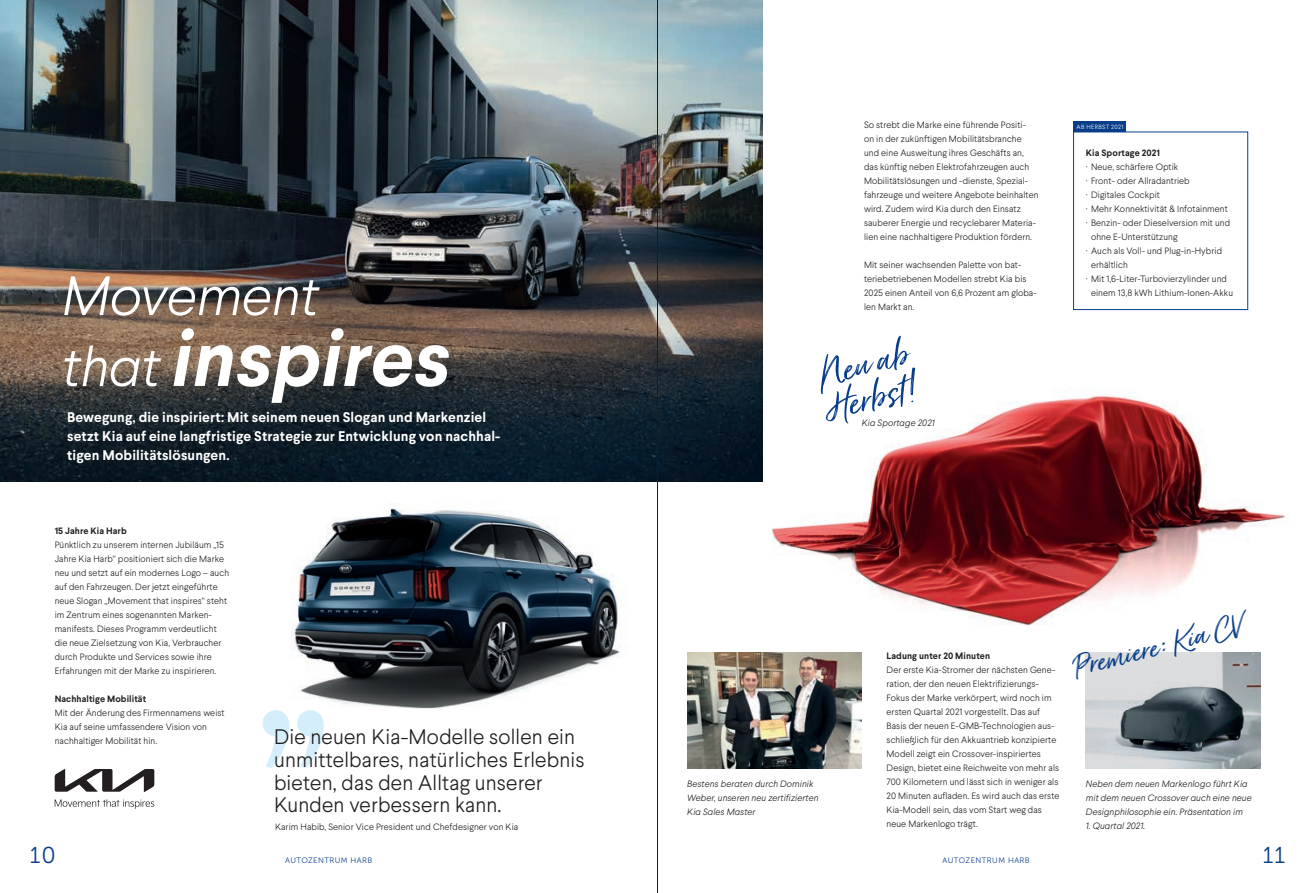
<style>
.page{position:relative;width:1315px;height:893px;background:#fff}
.page>*{position:absolute;margin:0;border:0;box-sizing:border-box;transform-origin:0 0}
.t1{font:italic 700 78.75px "Larsseit";color:#fff}
.t2{font:italic 300 55.3px "Larsseit";color:#fff}
.t3{font:45.06px/34.6px "Just Lovely Slanted Wide";color:#083e89}
.t4{font:36.31px "Just Lovely Slanted Wide";color:#083e89}
.t5{font:22.93px "Museo Sans 300";color:#083e89}
.t6{font:300 21px/22.8px "Larsseit";letter-spacing:.01em;color:#231f20}
.t7{font:700 14px/19.2px "Larsseit";letter-spacing:.01em;color:#fff}
.t8{font:300 9.19px/14px "Larsseit";letter-spacing:.01em;color:#231f20}
.t9{font:italic 300 9.19px/14px "Larsseit";letter-spacing:.01em;color:#231f20}
.t10{font:700 9.19px "Larsseit";letter-spacing:.01em;color:#231f20}
.t11{font:7.88px "Museo Sans 300";letter-spacing:.05em;color:#083e89}
.t12{font:300 6.12px "Larsseit";letter-spacing:.07em;color:#fff}
.s1{font-weight:300;font-size:55.3px}
</style>
<div class="page">
<img style="left:758px;top:335px;width:528px;height:291px">
<img style="left:291px;top:503px;width:330px;height:206px">
<img style="left:0;top:0;width:762px;height:481px">
<img style="left:687px;top:652px;width:174px;height:117px">
<div style="left:1073px;top:132px;width:174px;height:178px;background:#fff;border:1px solid #083e89"></div>
<div style="left:1073px;top:122px;width:53px;height:10px;background:#083e89"></div>
<img style="left:1086px;top:652px;width:174px;height:117px">
<svg style="left:55px;top:769px;width:99px;height:23px"></svg>
<svg style="left:55px;top:799px;width:99px;height:10px"></svg>
<svg style="left:262px;top:710px;width:62px;height:58px"></svg>
<hr style="left:657px;top:0;width:1px;height:893px;background:#1a1c21">
<h2 class="t2" style="left:62px;top:261px;width:258px">Movement</h2>
<h1 class="t1" style="left:62px;top:307px;width:390px"><span class="s1">that</span> inspires</h1>
<h3 class="t7" style="left:67px;top:407px;width:435px">Bewegung, die inspiriert: Mit seinem neuen Slogan und Markenziel setzt Kia auf eine langfristige Strategie zur Entwicklung von nachhal&shy;tigen Mobilitätslösungen.</h3>
<p class="t10" style="left:55px;top:525px;width:74px">15 Jahre Kia Harb</p>
<p class="t8" style="left:55px;top:538px;width:176px">Pünktlich zu unserem internen Jubiläum „15<br>Jahre Kia Harb“ positioniert sich die Marke neu und setzt auf ein modernes Logo – auch auf den Fahrzeugen. Der jetzt eingeführte neue Slogan „Movement that inspires“ steht im Zentrum eines sogenannten Marken&shy;manifests. Dieses Programm verdeutlicht die neue Zielsetzung von Kia, Verbraucher durch Produkte und Services sowie ihre Erfahrungen mit der Marke zu inspirieren.</p>
<p class="t10" style="left:55px;top:693px;width:93px">Nachhaltige Mobilität</p>
<p class="t8" style="left:55px;top:706px;width:171px">Mit der Änderung des Firmennamens weist<br>Kia auf seine umfassendere Vision von nachhaltiger Mobilität hin.</p>
<h3 class="t6" style="left:274px;top:725px;width:312px">Die neuen Kia-Modelle sollen ein unmittelbares, natürliches Erlebnis bieten, das den Alltag unserer<br>Kunden verbessern kann.</h3>
<p class="t8" style="left:275px;top:820px;width:245px">Karim Habib, Senior Vice President und Chefdesigner von Kia</p>
<p class="t8" style="left:864px;top:118px;width:176px">So strebt die Marke eine führende Positi&shy;on in der zukünftigen Mobilitätsbranche und eine Ausweitung ihres Geschäfts an, das künftig neben Elektrofahrzeugen auch Mobilitätslösungen und -dienste, Spezial&shy;fahrzeuge und weitere Angebote beinhalten wird. Zudem wird Kia durch den Einsatz sauberer Energie und recyclebarer Materia&shy;lien eine nachhaltigere Produktion fördern.</p>
<p class="t8" style="left:864px;top:258px;width:174px">Mit seiner wachsenden Palette von bat&shy;teriebetriebenen Modellen strebt Kia bis 2025 einen Anteil von 6,6 Prozent am globa&shy;len Markt an.</p>
<h3 class="t3" style="left:814px;top:361px;width:95px;rotate:-14deg">Neu ab<br>Herbst!</h3>
<p class="t9" style="left:861px;top:416px;width:75px">Kia Sportage 2021</p>
<p class="t12" style="left:1076px;top:123px;width:48px">AB HERBST 2021</p>
<p class="t10" style="left:1085px;top:146px;width:76px">Kia Sportage 2021</p>
<p class="t8" style="left:1085px;top:159px;width:94px">· Neue, schärfere Optik</p>
<p class="t8" style="left:1085px;top:173px;width:105px">· Front- oder Allradantrieb</p>
<p class="t8" style="left:1085px;top:187px;width:76px">· Digitales Cockpit</p>
<p class="t8" style="left:1085px;top:201px;width:143px">· Mehr Konnektivität &amp; Infotainment</p>
<p class="t8" style="left:1085px;top:215px;width:146px">· Benzin- oder Dieselversion mit und</p>
<p class="t8" style="left:1091px;top:229px;width:88px">ohne E-Unterstützung</p>
<p class="t8" style="left:1085px;top:243px;width:138px">· Auch als Voll- und Plug-in-Hybrid</p>
<p class="t8" style="left:1091px;top:257px;width:38px">erhältlich</p>
<p class="t8" style="left:1085px;top:271px;width:143px">· Mit 1,6-Liter-Turbovierzylinder und</p>
<p class="t8" style="left:1091px;top:285px;width:143px">einem 13,8 kWh Lithium-Ionen-Akku</p>
<h3 class="t4" style="left:1067px;top:646px;width:175px;rotate:-14deg">Premiere: Kia CV</h3>
<p class="t10" style="left:886px;top:650px;width:105px">Ladung unter 20 Minuten</p>
<p class="t8" style="left:886px;top:663px;width:174px">Der erste Kia-Stromer der nächsten Gene&shy;ration, der den neuen Elektrifizierungs-Fokus der Marke verkörpert, wird noch im ersten Quartal 2021 vorgestellt. Das auf Basis der neuen E-GMB-Technologien aus&shy;schließlich für den Akkuantrieb konzipierte Modell zeigt ein Crossover-inspiriertes Design, bietet eine Reichweite von mehr als 700 Kilometern und lässt sich in weniger als 20 Minuten aufladen. Es wird auch das erste Kia-Modell sein, das vom Start weg das neue Markenlogo trägt.</p>
<p class="t9" style="left:687px;top:776px;width:133px">Bestens beraten durch Dominik<br>Weber, unseren neu zertifizierten<br>Kia Sales Master</p>
<p class="t9" style="left:1086px;top:776px;width:167px">Neben dem neuen Markenlogo führt Kia mit dem neuen Crossover auch eine neue<br>Designphilosophie ein. Präsentation im</p>
<p class="t9" style="left:1086px;top:818px;width:61px">1. Quartal 2021.</p>
<h3 class="t5" style="left:30px;top:843px;width:28px">10</h3>
<p class="t11" style="left:285px;top:856px;width:89px">AUTOZENTRUM HARB</p>
<p class="t11" style="left:942px;top:856px;width:89px">AUTOZENTRUM HARB</p>
<h3 class="t5" style="left:1262px;top:843px;width:24px">11</h3>
</div>
